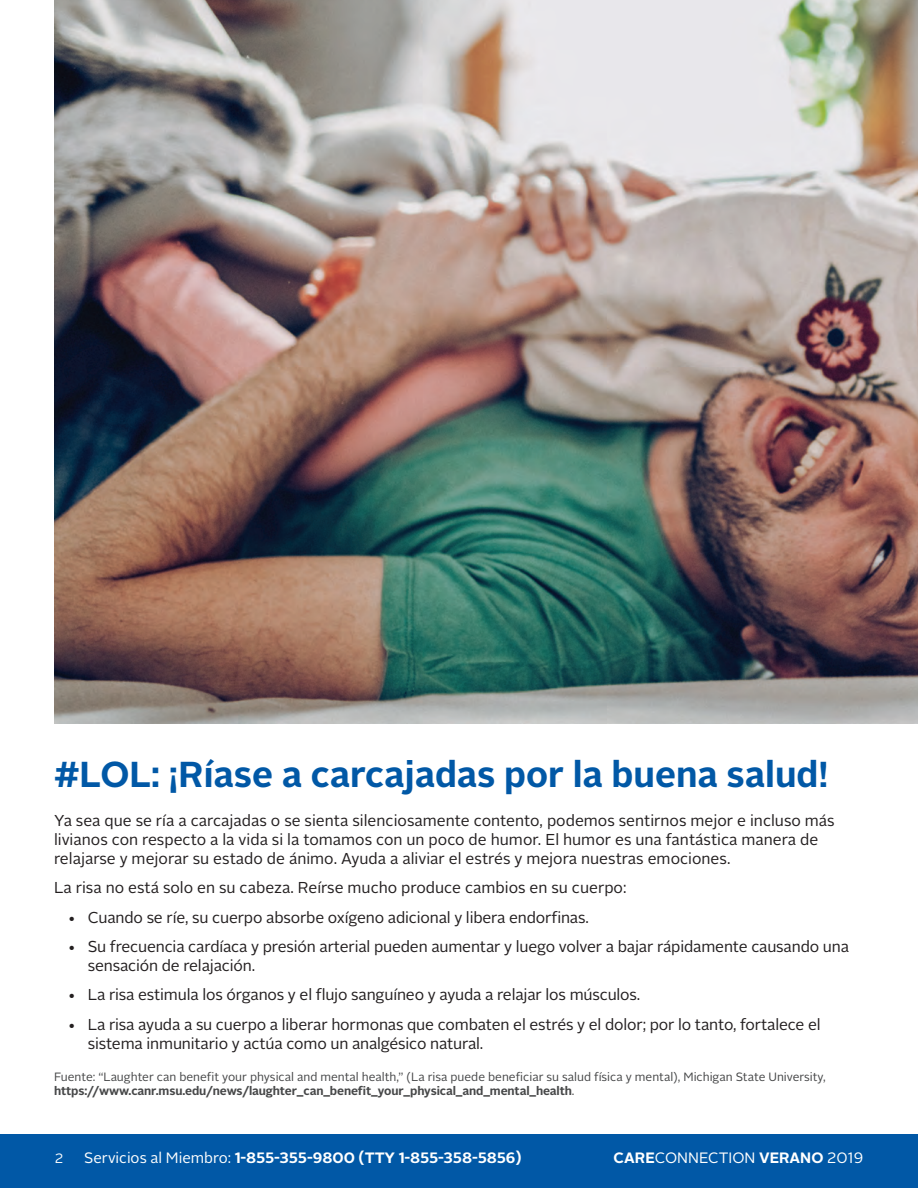
<style>
.page{position:relative;width:918px;height:1188px;background:#fff}
.page>*{position:absolute;margin:0;border:0;box-sizing:border-box;transform-origin:0 0}
.t1{font:700 36px "Alright Sans";color:#0158a6}
.t2{font:15.75px/18.8px "Alright Sans";letter-spacing:-.01em;color:#231f20}
.t3{font:700 15px "Alright Sans";letter-spacing:-.005em;color:#fff}
.t4{font:15px "Alright Sans";color:#fff}
.t5{font:13.5px "Alright Sans";color:#fff}
.t6{font:12px/14.4px "Alright Sans";color:#464748}
.s1{font-weight:700}
.s2{font-weight:400}
</style>
<div class="page">
<div style="left:0;top:1134px;width:918px;height:54px;background:#0158a6"></div>
<img style="left:54px;top:0;width:864px;height:723px">
<h2 class="t1" style="left:54px;top:749px;width:776px">#LOL: ¡Ríase a carcajadas por la buena salud!</h2>
<p class="t2" style="left:54px;top:811px;width:782px">Ya sea que se ría a carcajadas o se sienta silenciosamente contento, podemos sentirnos mejor e incluso más livianos con respecto a la vida si la tomamos con un poco de humor. El humor es una fantástica manera de relajarse y mejorar su estado de ánimo. Ayuda a aliviar el estrés y mejora nuestras emociones.</p>
<p class="t2" style="left:54px;top:878px;width:574px">La risa no está solo en su cabeza. Reírse mucho produce cambios en su cuerpo:</p>
<p class="t2" style="left:67px;top:908px;width:523px">• Cuando se ríe, su cuerpo absorbe oxígeno adicional y libera endorfinas.</p>
<p class="t2" style="left:88px;top:938px;width:763px;text-indent:-20px">• Su frecuencia cardíaca y presión arterial pueden aumentar y luego volver a bajar rápidamente causando una sensación de relajación.</p>
<p class="t2" style="left:67px;top:986px;width:574px">• La risa estimula los órganos y el flujo sanguíneo y ayuda a relajar los músculos.</p>
<p class="t2" style="left:88px;top:1015px;width:734px;text-indent:-20px">• La risa ayuda a su cuerpo a liberar hormonas que combaten el estrés y el dolor; por lo tanto, fortalece el sistema inmunitario y actúa como un analgésico natural.</p>
<p class="t6" style="left:54px;top:1070px;width:773px">Fuente: “Laughter can benefit your physical and mental health,” (La risa puede beneficiar su salud física y mental), Michigan State University, <span class="s1">https://www.canr.msu.edu/news/laughter_can_benefit_your_physical_and_mental_health</span>.</p>
<p class="t5" style="left:55px;top:1150px;width:10px">2</p>
<p class="t3" style="left:84px;top:1148px;width:439px"><span class="s2">Servicios al Miembro:</span> 1-855-355-9800 (TTY 1-855-358-5856)</p>
<p class="t4" style="left:614px;top:1148px;width:251px"><span class="s1">CARE</span>CONNECTION <span class="s1">VERANO</span> 2019</p>
</div>
